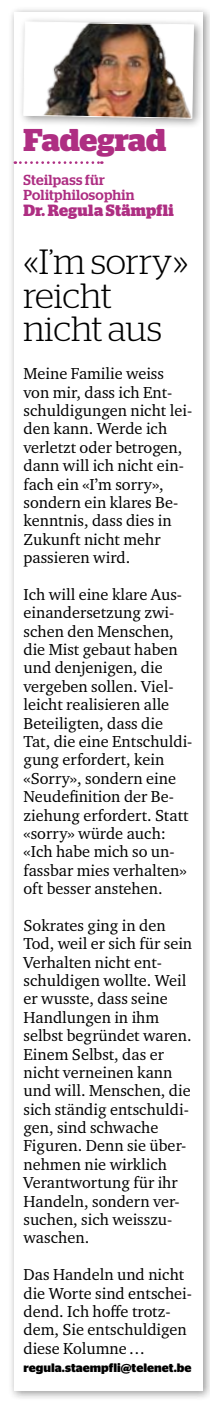
<style>
.page{position:relative;width:210px;height:1405px;background:#fff}
.page>*{position:absolute;margin:0;border:0;box-sizing:border-box;transform-origin:0 0}
.t1{font:300 35px/33.2px "Stag";letter-spacing:-.005em;color:#000}
.t2{font:700 31.5px "Stag";color:#ae2e82}
.t3{font:16.28px/18.4px "Charter ITC Pro";color:#000}
.t4{font:700 16.28px "Stag";letter-spacing:.02em;color:#ae2e82}
.t5{font:500 14.53px/15.8px "Stag";letter-spacing:.02em;color:#ae2e82}
.t6{font:700 12.25px "Stag Sans";color:#000}
</style>
<div class="page">
<div style="left:7px;top:5px;width:203px;height:1395px;background:#000;opacity:.4"></div>
<div style="left:14px;top:12px;width:188px;height:1378px;background:#fff"></div>
<svg style="left:15px;top:161px;width:87px;height:3px"></svg>
<div style="left:17px;top:15px;width:187px;height:114px;background:#000;opacity:.4"></div>
<img style="left:23px;top:21px;width:171px;height:98px">
<svg style="left:209px;top:655px;width:1px;height:16px"></svg>
<svg style="left:209px;top:1004px;width:1px;height:16px"></svg>
<h2 class="t2" style="left:23px;top:122px;width:144px">Fadegrad</h2>
<p class="t5" style="left:23px;top:171px;width:112px">Steilpass für<br>Politphilosophin</p>
<p class="t4" style="left:23px;top:201px;width:151px">Dr. Regula Stämpfli</p>
<h1 class="t1" style="left:23px;top:245px;width:166px">«I’m sorry» reicht nicht aus</h1>
<p class="t3" style="left:23px;top:364px;width:170px">Meine Familie weiss von mir, dass ich Ent&shy;schuldigungen nicht lei&shy;den kann. Werde ich verletzt oder betrogen, dann will ich nicht ein&shy;fach ein «I’m sorry», sondern ein klares Be&shy;kenntnis, dass dies in<br>Zukunft nicht mehr passieren wird.</p>
<p class="t3" style="left:23px;top:585px;width:170px">Ich will eine klare Aus&shy;einandersetzung zwi&shy;schen den Menschen, die Mist gebaut haben und denjenigen, die vergeben sollen. Viel&shy;leicht realisieren alle<br>Beteiligten, dass die<br>Tat, die eine Entschuldi&shy;gung erfordert, kein «Sorry», sondern eine<br>Neudefinition der Be&shy;ziehung erfordert. Statt «sorry» würde auch: «Ich habe mich so un&shy;fassbar mies verhalten» oft besser anstehen.</p>
<p class="t3" style="left:23px;top:915px;width:170px">Sokrates ging in den<br>Tod, weil er sich für sein<br>Verhalten nicht ent&shy;schuldigen wollte. Weil er wusste, dass seine<br>Handlungen in ihm selbst begründet waren.<br>Einem Selbst, das er nicht verneinen kann und will. Menschen, die sich ständig entschuldi&shy;gen, sind schwache<br>Figuren. Denn sie über&shy;nehmen nie wirklich<br>Verantwortung für ihr<br>Handeln, sondern ver&shy;suchen, sich weisszu&shy;waschen.</p>
<p class="t3" style="left:23px;top:1264px;width:170px">Das Handeln und nicht die Worte sind entschei&shy;dend. Ich hoffe trotz&shy;dem, Sie entschuldigen diese Kolumne…</p>
<p class="t6" style="left:23px;top:1360px;width:169px">regula.staempfli@telenet.be</p>
</div>
